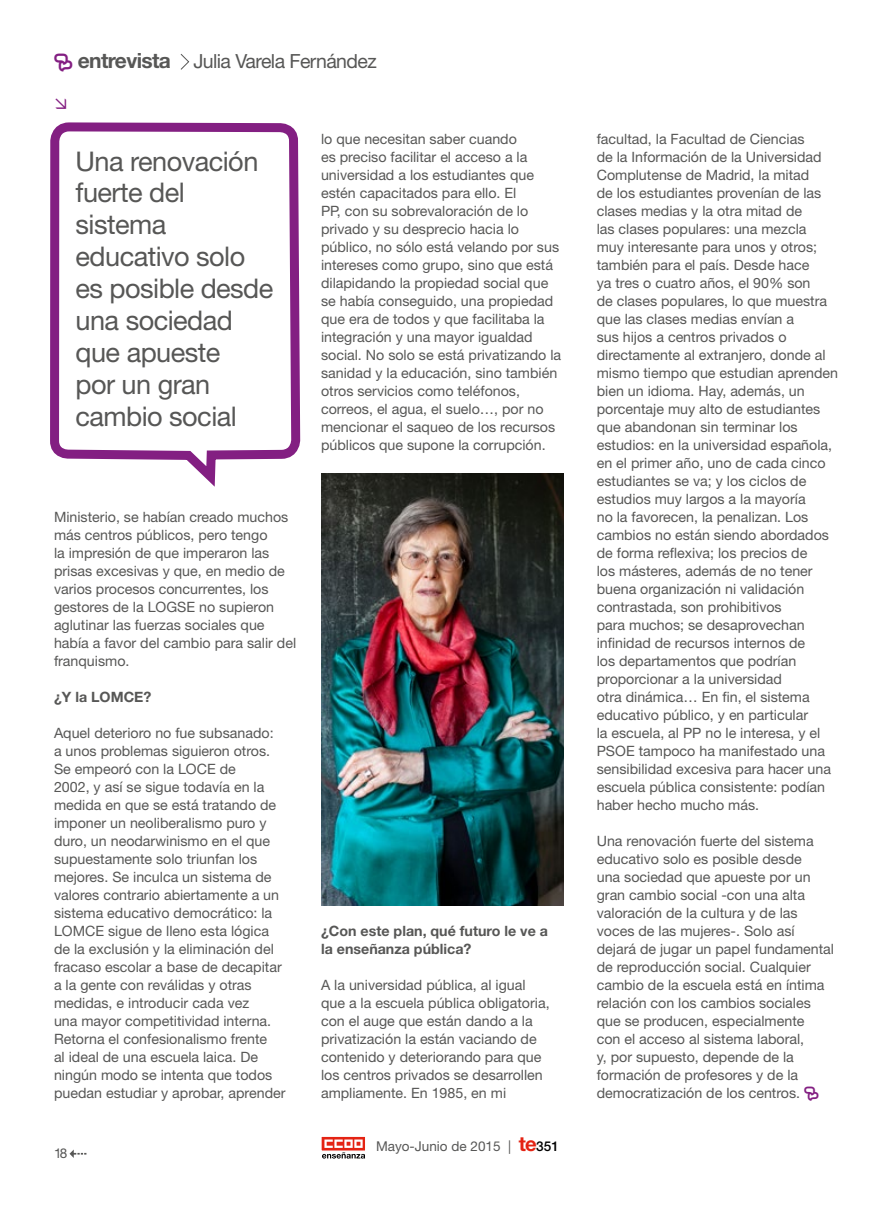
<style>
.page{position:relative;width:893px;height:1212px;background:#fff}
.page>*{position:absolute;margin:0;border:0;box-sizing:border-box;transform-origin:0 0}
.t1{font:27.15px/32px "Helvetica Neue LT Std";letter-spacing:-.02em;color:#575756}
.t2{font:19.5px "Helvetica Neue LT Std";letter-spacing:-.03em;color:#575756}
.t3{font:14.25px/18px "Helvetica Neue LT Std";color:#575756}
.t4{font:700 14.25px/18px "Helvetica Neue LT Std";color:#575756}
.t5{font:13.5px "Helvetica Neue LT Std";color:#575756}
.s1{font-family:"Iconic Fill";font-size:18px;color:#831f82}
.s2{font-weight:700;font-size:21px}
.s3{font-weight:700;font-size:20.25px;color:#e42313}
.s4{font-weight:500;color:#000}
.s5{font-family:"Iconic Fill";color:#831f82}
</style>
<div class="page">
<svg style="left:180px;top:54px;width:10px;height:16px"></svg>
<div style="left:321px;top:1136px;width:45px;height:15px;background:#e42313;border:1px solid #fff"></div>
<svg style="left:322px;top:1139px;width:43px;height:19px"></svg>
<svg style="left:50px;top:122px;width:251px;height:1036px"></svg>
<img style="left:321px;top:473px;width:242px;height:432px">
<h2 class="t2" style="left:54px;top:49px;width:324px"><span class="s1">¼</span> <span class="s2">entrevista</span> Julia Varela Fernández</h2>
<h1 class="t1" style="left:76px;top:144px;width:199px">Una renovación fuerte del sistema educativo solo es posible desde una sociedad que apueste<br>por un gran cambio social</h1>
<p class="t3" style="left:54px;top:508px;width:244px">Ministerio, se habían creado muchos más centros públicos, pero tengo<br>la impresión de que imperaron las prisas excesivas y que, en medio de varios procesos concurrentes, los gestores de la LOGSE no supieron aglutinar las fuerzas sociales que había a favor del cambio para salir del franquismo.</p>
<p class="t4" style="left:54px;top:687px;width:99px">¿Y la LOMCE?</p>
<p class="t3" style="left:54px;top:724px;width:233px">Aquel deterioro no fue subsanado:<br>a unos problemas siguieron otros.<br>Se empeoró con la LOCE de<br>2002, y así se sigue todavía en la medida en que se está tratando de imponer un neoliberalismo puro y duro, un neodarwinismo en el que supuestamente solo triunfan los mejores. Se inculca un sistema de valores contrario abiertamente a un sistema educativo democrático: la LOMCE sigue de lleno esta lógica de la exclusión y la eliminación del fracaso escolar a base de decapitar a la gente con reválidas y otras medidas, e introducir cada vez<br>una mayor competitividad interna.<br>Retorna el confesionalismo frente<br>al ideal de una escuela laica. De ningún modo se intenta que todos puedan estudiar y aprobar, aprender</p>
<p class="t5" style="left:54px;top:1145px;width:15px">18</p>
<p class="t3" style="left:321px;top:130px;width:242px">lo que necesitan saber cuando<br>es preciso facilitar el acceso a la universidad a los estudiantes que estén capacitados para ello. El<br>PP, con su sobrevaloración de lo privado y su desprecio hacia lo público, no sólo está velando por sus intereses como grupo, sino que está dilapidando la propiedad social que se había conseguido, una propiedad que era de todos y que facilitaba la integración y una mayor igualdad social. No solo se está privatizando la sanidad y la educación, sino también otros servicios como teléfonos, correos, el agua, el suelo…, por no mencionar el saqueo de los recursos públicos que supone la corrupción.</p>
<p class="t4" style="left:321px;top:921px;width:228px">¿Con este plan, qué futuro le ve a la enseñanza pública?</p>
<p class="t3" style="left:321px;top:976px;width:230px">A la universidad pública, al igual que a la escuela pública obligatoria, con el auge que están dando a la privatización la están vaciando de contenido y deteriorando para que los centros privados se desarrollen ampliamente. En 1985, en mi</p>
<p class="t5" style="left:376px;top:1138px;width:184px">Mayo-Junio de 2015 | <span class="s3">te</span><span class="s4">351</span></p>
<p class="t3" style="left:597px;top:130px;width:243px">facultad, la Facultad de Ciencias<br>de la Información de la Universidad Complutense de Madrid, la mitad<br>de los estudiantes provenían de las clases medias y la otra mitad de<br>las clases populares: una mezcla<br>muy interesante para unos y otros; también para el país. Desde hace<br>ya tres o cuatro años, el 90% son<br>de clases populares, lo que muestra que las clases medias envían a<br>sus hijos a centros privados o directamente al extranjero, donde al mismo tiempo que estudian aprenden bien un idioma. Hay, además, un porcentaje muy alto de estudiantes que abandonan sin terminar los estudios: en la universidad española, en el primer año, uno de cada cinco estudiantes se va; y los ciclos de estudios muy largos a la mayoría<br>no la favorecen, la penalizan. Los cambios no están siendo abordados de forma reflexiva; los precios de<br>los másteres, además de no tener buena organización ni validación contrastada, son prohibitivos<br>para muchos; se desaprovechan infinidad de recursos internos de<br>los departamentos que podrían proporcionar a la universidad<br>otra dinámica… En fin, el sistema educativo público, y en particular<br>la escuela, al PP no le interesa, y el PSOE tampoco ha manifestado una sensibilidad excesiva para hacer una escuela pública consistente: podían haber hecho mucho más.</p>
<p class="t3" style="left:597px;top:832px;width:239px">Una renovación fuerte del sistema educativo solo es posible desde<br>una sociedad que apueste por un gran cambio social -con una alta valoración de la cultura y de las voces de las mujeres-. Solo así dejará de jugar un papel fundamental de reproducción social. Cualquier cambio de la escuela está en íntima relación con los cambios sociales que se producen, especialmente<br>con el acceso al sistema laboral,<br>y, por supuesto, depende de la formación de profesores y de la democratización de los centros. <span class="s5">¼</span></p>
</div>
